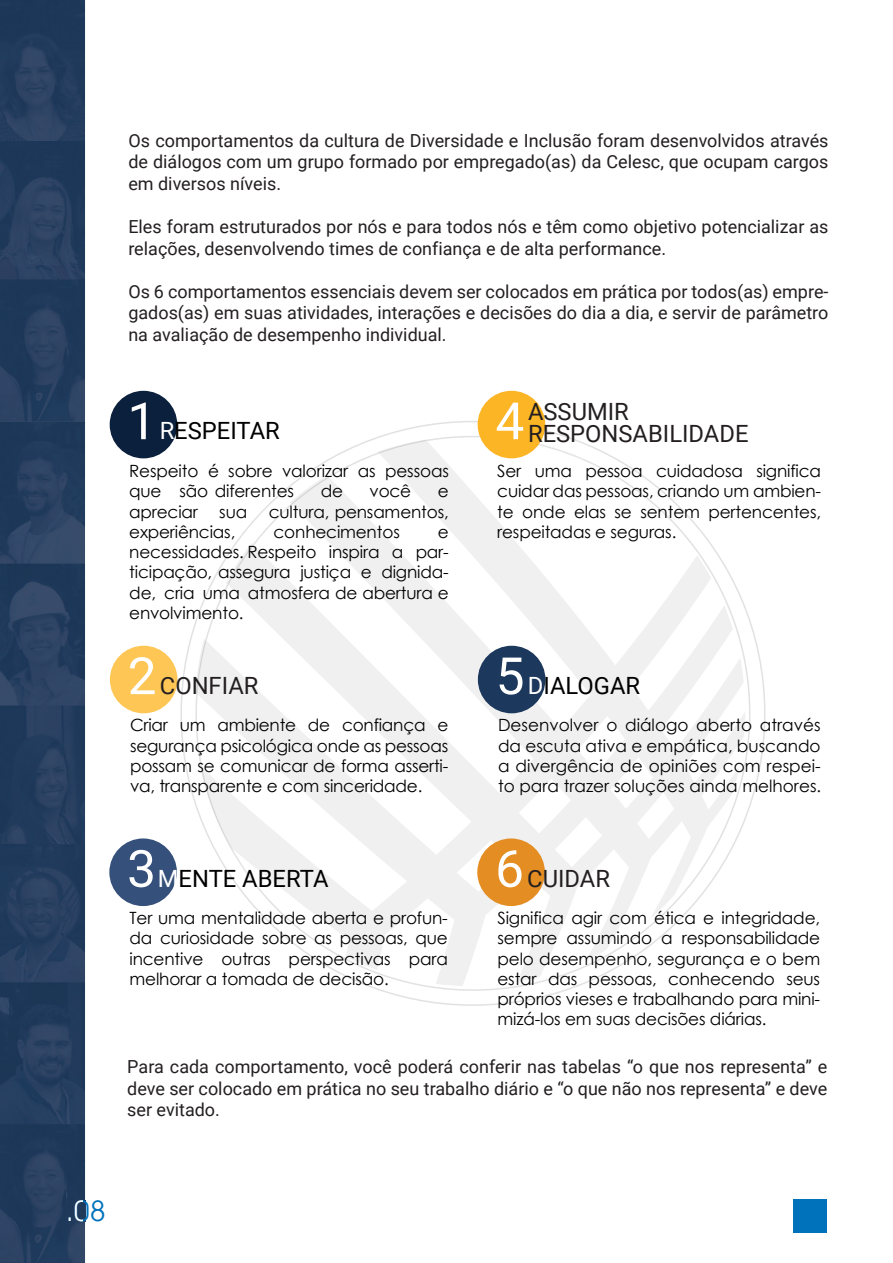
<style>
.page{position:relative;width:893px;height:1263px;background:#fff}
.page>*{position:absolute;margin:0;border:0;box-sizing:border-box;transform-origin:0 0}
.t1{font:28.35px "Avant Guard Regular SWFTE";color:#0072bc}
.t2{font:23.7px/22.2px "Roboto";color:#231f20}
.t3{font:23.7px "Roboto";color:#000001}
.t4{font:18px/21.6px "Roboto";color:#231f20;text-align:justify}
.t5{font:16.95px/20.2px "Century Gothic";letter-spacing:-.01em;color:#000001;text-align:justify}
.s1{font-size:51.45px;color:#fff}
.s2{color:#fff}
</style>
<div class="page">
<img style="left:0;top:0;width:85px;height:1263px">
<img style="left:69px;top:1200px;width:16px;height:21px">
<img style="left:0;top:0;width:84px;height:495px">
<svg style="left:180px;top:421px;width:585px;height:585px"></svg>
<div style="left:110px;top:391px;width:67px;height:67px;background:#0b203c;border-radius:50%"></div>
<div style="left:110px;top:646px;width:67px;height:67px;background:#fec654;border-radius:50%"></div>
<div style="left:109px;top:838px;width:68px;height:68px;background:#35507a;border-radius:50%"></div>
<div style="left:478px;top:391px;width:67px;height:67px;background:#fbb525;border-radius:50%"></div>
<div style="left:478px;top:646px;width:67px;height:67px;background:#1c385c;border-radius:50%"></div>
<div style="left:477px;top:838px;width:68px;height:68px;background:#e48d23;border-radius:50%"></div>
<div style="left:793px;top:1199px;width:34px;height:34px;background:#0072bc"></div>
<p class="t4" style="left:128px;top:129px;width:702px">Os comportamentos da cultura de Diversidade e Inclusão foram desenvolvidos através de diálogos com um grupo formado por empregado(as) da Celesc, que ocupam cargos em diversos níveis.</p>
<p class="t4" style="left:128px;top:215px;width:702px">Eles foram estruturados por nós e para todos nós e têm como objetivo potencializar as relações, desenvolvendo times de confiança e de alta performance.</p>
<p class="t4" style="left:128px;top:280px;width:702px">Os 6 comportamentos essenciais devem ser colocados em prática por todos(as) empre&shy;gados(as) em suas atividades, interações e decisões do dia a dia, e servir de parâmetro na avaliação de desempenho individual.</p>
<h2 class="t3" style="left:127px;top:414px;width:154px"><span class="s1">1</span><span class="s2">R</span>ESPEITAR</h2>
<p class="t5" style="left:129px;top:461px;width:321px">Respeito é sobre valorizar as pessoas que são diferentes</p>
<p class="t5" style="left:321px;top:481px;width:24px">de</p>
<p class="t5" style="left:369px;top:481px;width:43px">você</p>
<p class="t5" style="left:438px;top:481px;width:12px">e</p>
<p class="t5" style="left:129px;top:501px;width:70px">apreciar</p>
<p class="t5" style="left:219px;top:501px;width:29px">sua</p>
<p class="t5" style="left:269px;top:501px;width:182px">cultura, pensamentos,</p>
<p class="t5" style="left:129px;top:521px;width:108px">experiências,</p>
<p class="t5" style="left:274px;top:521px;width:128px">conhecimentos</p>
<p class="t5" style="left:129px;top:521px;width:321px;text-indent:309px">e necessidades. Respeito inspira a par&shy;ticipação, assegura justiça e dignida&shy;de, cria uma atmosfera de abertura e envolvimento.</p>
<h2 class="t2" style="left:128px;top:674px;width:132px"><span class="s1">2</span>CONFIAR</h2>
<p class="t5" style="left:130px;top:715px;width:320px">Criar um ambiente de confiança e segurança psicológica onde as pessoas possam se comunicar de forma asserti&shy;va, transparente e com sinceridade.</p>
<h2 class="t3" style="left:127px;top:862px;width:203px"><span class="s1">3</span><span class="s2">M</span>ENTE ABERTA</h2>
<p class="t5" style="left:130px;top:907px;width:320px">Ter uma mentalidade aberta e profun&shy;da curiosidade sobre as pessoas, que incentive outras perspectivas para melhorar a tomada de decisão.</p>
<h2 class="t2" style="left:528px;top:399px;width:222px;text-indent:-33px"><span class="s1">4</span>ASSUMIR<br>RESPONSABILIDADE</h2>
<p class="t5" style="left:497px;top:461px;width:325px">Ser uma pessoa cuidadosa significa cuidar das pessoas, criando um ambien&shy;te onde elas se sentem pertencentes, respeitadas e seguras.</p>
<h2 class="t3" style="left:496px;top:669px;width:146px"><span class="s1">5</span><span class="s2">D</span>IALOGAR</h2>
<p class="t5" style="left:498px;top:715px;width:325px">Desenvolver o diálogo aberto através da escuta ativa e empática, buscando a divergência de opiniões com respei&shy;to para trazer soluções ainda melhores.</p>
<h2 class="t2" style="left:495px;top:866px;width:116px"><span class="s1">6</span>CUIDAR</h2>
<p class="t5" style="left:497px;top:907px;width:324px">Significa agir com ética e integridade, sempre assumindo a responsabilidade pelo desempenho, segurança e o bem estar das pessoas, conhecendo seus próprios vieses e trabalhando para mini&shy;mizá-los em suas decisões diárias.</p>
<p class="t4" style="left:127px;top:1055px;width:702px">Para cada comportamento, você poderá conferir nas tabelas “o que nos representa” e deve ser colocado em prática no seu trabalho diário e “o que não nos representa” e deve ser evitado.</p>
<h1 class="t1" style="left:66px;top:1193px;width:41px">.08</h1>
</div>
